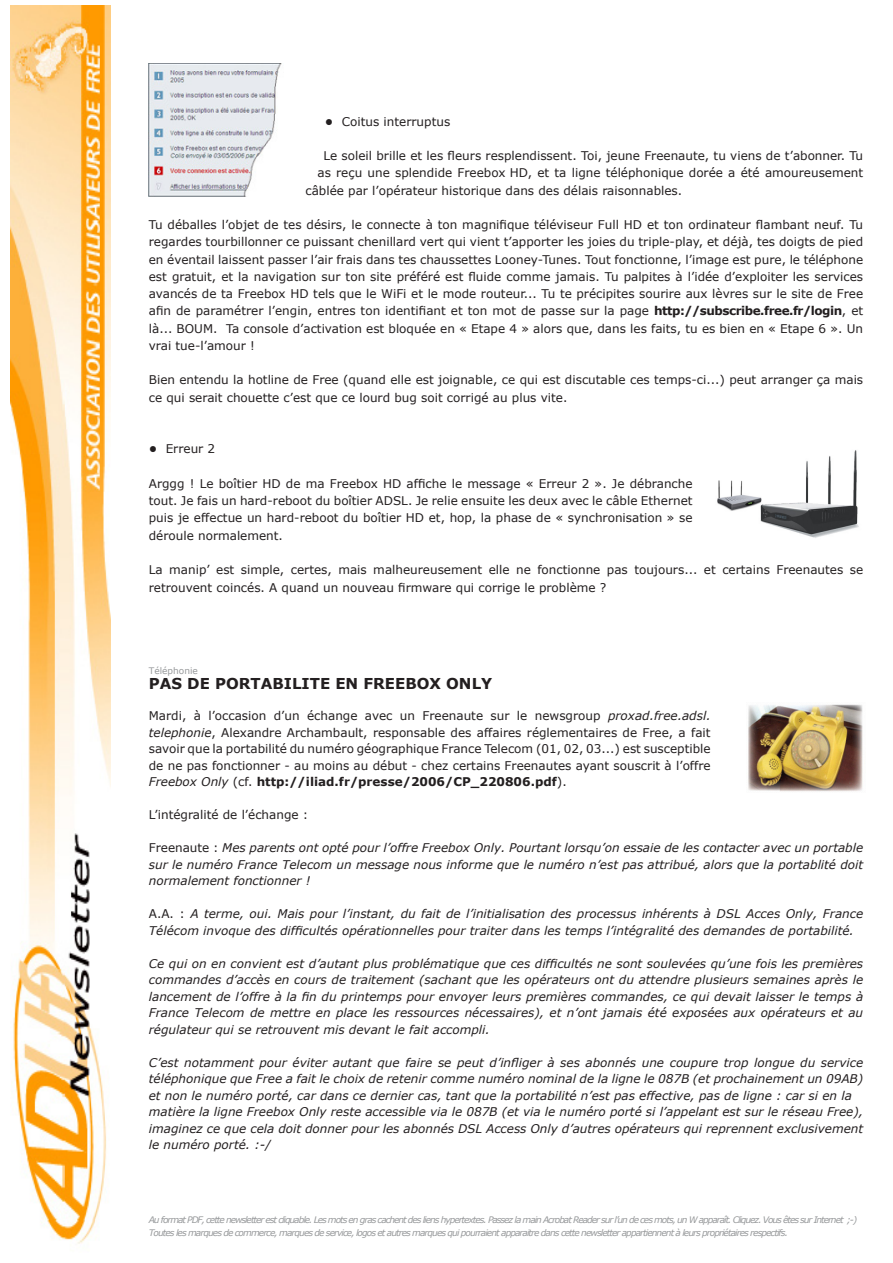
<style>
.page{position:relative;width:893px;height:1263px;background:#fff}
.page>*{position:absolute;margin:0;border:0;box-sizing:border-box;transform-origin:0 0}
.t1{font:700 15px "Verdana";color:#231f20}
.t2{font:12px/17.2px "Verdana";color:#231f20;text-align:justify}
.t3{font:italic 12px/16.5px "Verdana";color:#231f20;text-align:justify}
.t4{font:italic 9px/13.8px "Verdana";letter-spacing:-.1em;color:#97999b}
.t5{font:9px "Verdana";color:#97999b}
.s1{font-weight:700}
.s2{font-style:italic}
.s3{font-style:normal}
</style>
<div class="page">
<img style="left:11px;top:5px;width:100px;height:1239px">
<img style="left:748px;top:704px;width:115px;height:88px">
<img style="left:149px;top:64px;width:133px;height:133px">
<img style="left:717px;top:450px;width:142px;height:88px">
<p class="t2" style="left:325px;top:112px;width:127px"><span class="s1">•</span> Coitus interruptus</p>
<p class="t2" style="left:323px;top:147px;width:541px">Le soleil brille et les fleurs resplendissent. Toi, jeune Freenaute, tu viens de t’abonner. Tu</p>
<p class="t2" style="left:317px;top:164px;width:547px">as reçu une splendide Freebox HD, et ta ligne téléphonique dorée a été amoureusement</p>
<p class="t2" style="left:305px;top:181px;width:378px">câblée par l’opérateur historique dans des délais raisonnables.</p>
<p class="t2" style="left:149px;top:216px;width:716px">Tu déballes l’objet de tes désirs, le connecte à ton magnifique téléviseur Full HD et ton ordinateur flambant neuf. Tu regardes tourbillonner ce puissant chenillard vert qui vient t’apporter les joies du triple-play, et déjà, tes doigts de pied en éventail laissent passer l’air frais dans tes chaussettes Looney-Tunes. Tout fonctionne, l’image est pure, le téléphone est gratuit, et la navigation sur ton site préféré est fluide comme jamais. Tu palpites à l’idée d’exploiter les services avancés de ta Freebox HD tels que le WiFi et le mode routeur... Tu te précipites sourire aux lèvres sur le site de Free afin de paramétrer l’engin, entres ton identifiant et ton mot de passe sur la page <span class="s1">http://subscribe.free.fr/login</span>, et là... BOUM. Ta console d’activation est bloquée en « Etape 4 » alors que, dans les faits, tu es bien en « Etape 6 ». Un vrai tue-l’amour !</p>
<p class="t2" style="left:149px;top:371px;width:716px">Bien entendu la hotline de Free (quand elle est joignable, ce qui est discutable ces temps-ci...) peut arranger ça mais ce qui serait chouette c’est que ce lourd bug soit corrigé au plus vite.</p>
<p class="t2" style="left:149px;top:440px;width:68px"><span class="s1">•</span> Erreur 2</p>
<p class="t2" style="left:149px;top:475px;width:545px">Arggg ! Le boîtier HD de ma Freebox HD affiche le message « Erreur 2 ». Je débranche tout. Je fais un hard-reboot du boîtier ADSL. Je relie ensuite les deux avec le câble Ethernet puis je effectue un hard-reboot du boîtier HD et, hop, la phase de « synchronisation » se déroule normalement.</p>
<p class="t2" style="left:149px;top:561px;width:716px">La manip’ est simple, certes, mais malheureusement elle ne fonctionne pas toujours... et certains Freenautes se retrouvent coincés. A quand un nouveau firmware qui corrige le problème ?</p>
<p class="t5" style="left:149px;top:664px;width:51px">Téléphonie</p>
<p class="t1" style="left:149px;top:673px;width:345px">PAS DE PORTABILITE EN FREEBOX ONLY</p>
<p class="t2" style="left:149px;top:707px;width:563px;line-height:16.5px">Mardi, à l’occasion d’un échange avec un Freenaute sur le newsgroup <span class="s2">proxad.free.adsl. telephonie</span>, Alexandre Archambault, responsable des affaires réglementaires de Free, a fait savoir que la portabilité du numéro géographique France Telecom (01, 02, 03...) est susceptible de ne pas fonctionner - au moins au début - chez certains Freenautes ayant souscrit à l’offre <span class="s2">Freebox Only</span> (cf. <span class="s1">http://iliad.fr/presse/2006/CP_220806.pdf</span>).</p>
<p class="t2" style="left:149px;top:806px;width:161px">L’intégralité de l’échange :</p>
<p class="t3" style="left:149px;top:839px;width:716px"><span class="s3">Freenaute :</span> Mes parents ont opté pour l’offre Freebox Only. Pourtant lorsqu’on essaie de les contacter avec un portable sur le numéro France Telecom un message nous informe que le numéro n’est pas attribué, alors que la portablité doit normalement fonctionner !</p>
<p class="t3" style="left:149px;top:905px;width:716px"><span class="s3">A.A. :</span> A terme, oui. Mais pour l’instant, du fait de l’initialisation des processus inhérents à DSL Acces Only, France<br>Télécom invoque des difficultés opérationnelles pour traiter dans les temps l’intégralité des demandes de portabilité.</p>
<p class="t3" style="left:149px;top:954px;width:716px">Ce qui on en convient est d’autant plus problématique que ces difficultés ne sont soulevées qu’une fois les premières commandes d’accès en cours de traitement (sachant que les opérateurs ont du attendre plusieurs semaines après le lancement de l’offre à la fin du printemps pour envoyer leurs premières commandes, ce qui devait laisser le temps à France Telecom de mettre en place les ressources nécessaires), et n’ont jamais été exposées aux opérateurs et au régulateur qui se retrouvent mis devant le fait accompli.</p>
<p class="t3" style="left:149px;top:1053px;width:716px;text-align:left">C’est notamment pour éviter autant que faire se peut d’infliger à ses abonnés une coupure trop longue du service téléphonique que Free a fait le choix de retenir comme numéro nominal de la ligne le 087B (et prochainement un 09AB) et non le numéro porté, car dans ce dernier cas, tant que la portabilité n’est pas effective, pas de ligne : car si en la matière la ligne Freebox Only reste accessible via le 087B (et via le numéro porté si l’appelant est sur le réseau Free), imaginez ce que cela doit donner pour les abonnés DSL Access Only d’autres opérateurs qui reprennent exclusivement le numéro porté. :-/</p>
<p class="t4" style="left:149px;top:1212px;width:710px">Au format PDF, cette newsletter est cliquable. Les mots en gras cachent des liens hypertextes. Passez la main Acrobat Reader sur l’un de ces mots, un W apparaît. Cliquez. Vous êtes sur Internet ;-)<br>Toutes les marques de commerce, marques de service, logos et autres marques qui pourraient apparaitre dans cette newsletter appartiennent à leurs propriétaires respectifs.</p>
</div>
